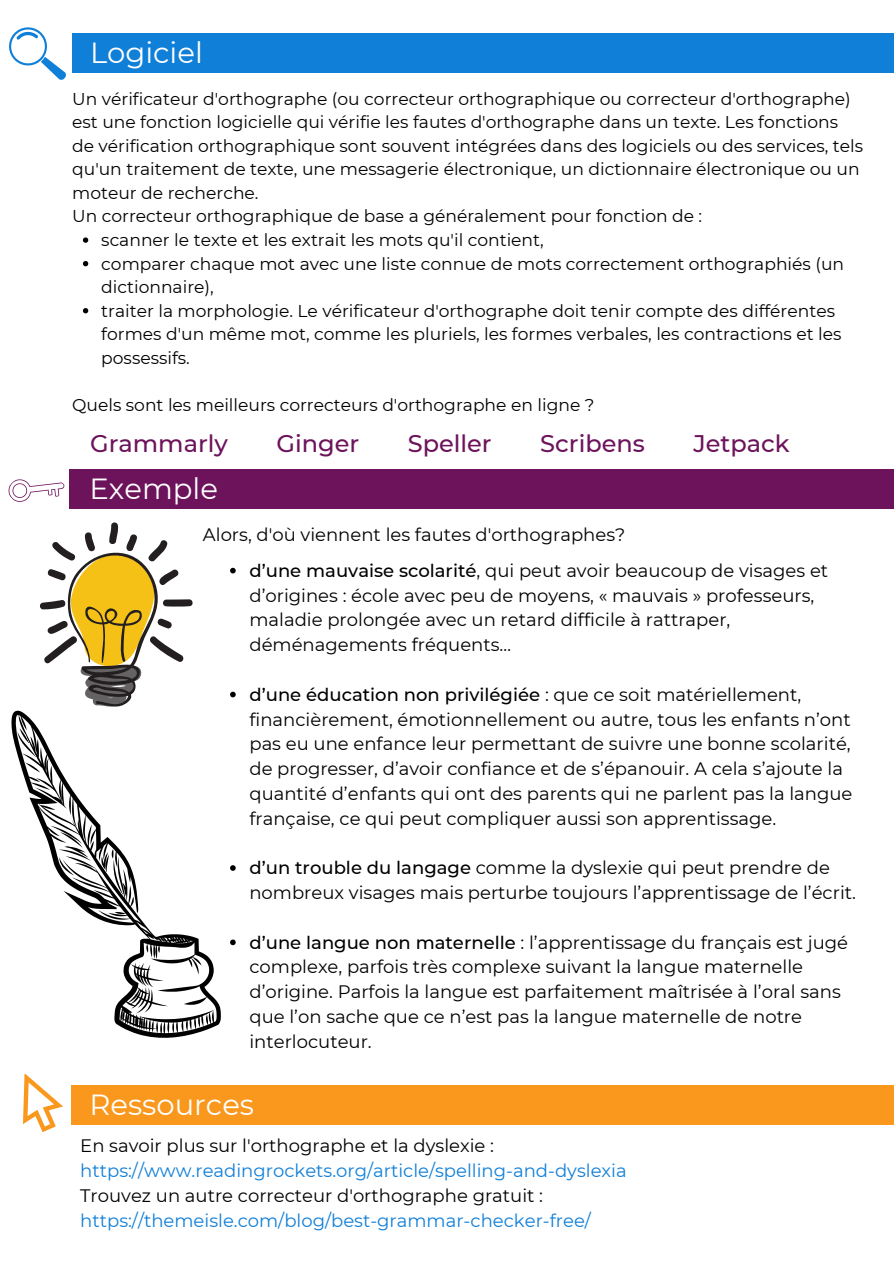
<style>
.page{position:relative;width:894px;height:1264px;background:#fff}
.page>*{position:absolute;margin:0;border:0;box-sizing:border-box;transform-origin:0 0}
.t1{font:29.1px "Montserrat";color:#fff}
.t2{font:500 24px "Montserrat";color:#6d135b}
.t3{font:18px/24.8px "Montserrat";color:#000}
.t4{font:18px/24.8px "Montserrat";color:#107fd8}
.t5{font:17.1px/23.5px "Montserrat";color:#000}
.s1{font-weight:500}
.s2{color:#000}
</style>
<div class="page">
<div style="left:69px;top:469px;width:824px;height:40px;background:#6d135b"></div>
<div style="left:71px;top:1084px;width:822px;height:40px;background:#f9981d"></div>
<svg style="left:23px;top:1073px;width:40px;height:59px"></svg>
<div style="left:72px;top:33px;width:821px;height:39px;background:#107fd8"></div>
<svg style="left:9px;top:27px;width:57px;height:53px"></svg>
<svg style="left:8px;top:479px;width:185px;height:228px"></svg>
<svg style="left:12px;top:710px;width:209px;height:328px"></svg>
<svg style="left:83px;top:237px;width:5px;height:6px"></svg>
<svg style="left:83px;top:261px;width:5px;height:5px"></svg>
<svg style="left:83px;top:308px;width:5px;height:5px"></svg>
<svg style="left:230px;top:568px;width:6px;height:5px"></svg>
<svg style="left:230px;top:691px;width:6px;height:6px"></svg>
<svg style="left:230px;top:865px;width:6px;height:5px"></svg>
<svg style="left:230px;top:939px;width:6px;height:6px"></svg>
<p class="t1" style="left:90px;top:34px;width:114px">Logiciel</p>
<p class="t5" style="left:72px;top:87px;width:792px">Un vérificateur d'orthographe (ou correcteur orthographique ou correcteur d'orthographe) est une fonction logicielle qui vérifie les fautes d'orthographe dans un texte. Les fonctions de vérification orthographique sont souvent intégrées dans des logiciels ou des services, tels qu'un traitement de texte, une messagerie électronique, un dictionnaire électronique ou un moteur de recherche.</p>
<p class="t5" style="left:72px;top:204px;width:631px">Un correcteur orthographique de base a généralement pour fonction de :</p>
<p class="t5" style="left:101px;top:228px;width:444px">scanner le texte et les extrait les mots qu'il contient,</p>
<p class="t5" style="left:101px;top:252px;width:744px">comparer chaque mot avec une liste connue de mots correctement orthographiés (un dictionnaire),</p>
<p class="t5" style="left:101px;top:299px;width:741px">traiter la morphologie. Le vérificateur d'orthographe doit tenir compte des différentes formes d'un même mot, comme les pluriels, les formes verbales, les contractions et les possessifs.</p>
<p class="t5" style="left:72px;top:393px;width:523px">Quels sont les meilleurs correcteurs d'orthographe en ligne ?</p>
<p class="t2" style="left:90px;top:428px;width:139px">Grammarly</p>
<p class="t2" style="left:276px;top:428px;width:84px">Ginger</p>
<p class="t2" style="left:407px;top:428px;width:85px">Speller</p>
<p class="t2" style="left:540px;top:428px;width:106px">Scribens</p>
<p class="t2" style="left:693px;top:428px;width:98px">Jetpack</p>
<p class="t1" style="left:89px;top:471px;width:130px">Exemple</p>
<p class="t3" style="left:203px;top:522px;width:424px">Alors, d'où viennent les fautes d'orthographes?</p>
<p class="t3" style="left:249px;top:558px;width:580px"><span class="s1">d’une mauvaise scolarité</span>, qui peut avoir beaucoup de visages et d’origines : école avec peu de moyens, « mauvais » professeurs, maladie prolongée avec un retard difficile à rattraper, déménagements fréquents…</p>
<p class="t3" style="left:249px;top:682px;width:604px"><span class="s1">d’une éducation non privilégiée</span> : que ce soit matériellement, financièrement, émotionnellement ou autre, tous les enfants n’ont pas eu une enfance leur permettant de suivre une bonne scolarité, de progresser, d’avoir confiance et de s’épanouir. A cela s’ajoute la quantité d’enfants qui ont des parents qui ne parlent pas la langue française, ce qui peut compliquer aussi son apprentissage.</p>
<p class="t3" style="left:249px;top:855px;width:608px"><span class="s1">d’un trouble du langage</span> comme la dyslexie qui peut prendre de nombreux visages mais perturbe toujours l’apprentissage de l’écrit.</p>
<p class="t3" style="left:249px;top:929px;width:600px"><span class="s1">d’une langue non maternelle</span> : l’apprentissage du français est jugé complexe, parfois très complexe suivant la langue maternelle d’origine. Parfois la langue est parfaitement maîtrisée à l’oral sans que l’on sache que ce n’est pas la langue maternelle de notre interlocuteur.</p>
<p class="t1" style="left:89px;top:1086px;width:166px">Ressources</p>
<p class="t3" style="left:80px;top:1133px;width:415px">En savoir plus sur l'orthographe et la dyslexie :</p>
<p class="t4" style="left:80px;top:1158px;width:547px">https://www.readingrockets.org/article/spelling-and-dyslexia</p>
<p class="t4" style="left:80px;top:1182px;width:512px"><span class="s2">Trouvez un autre correcteur d'orthographe gratuit : </span>https://themeisle.com/blog/best-grammar-checker-free/</p>
</div>
